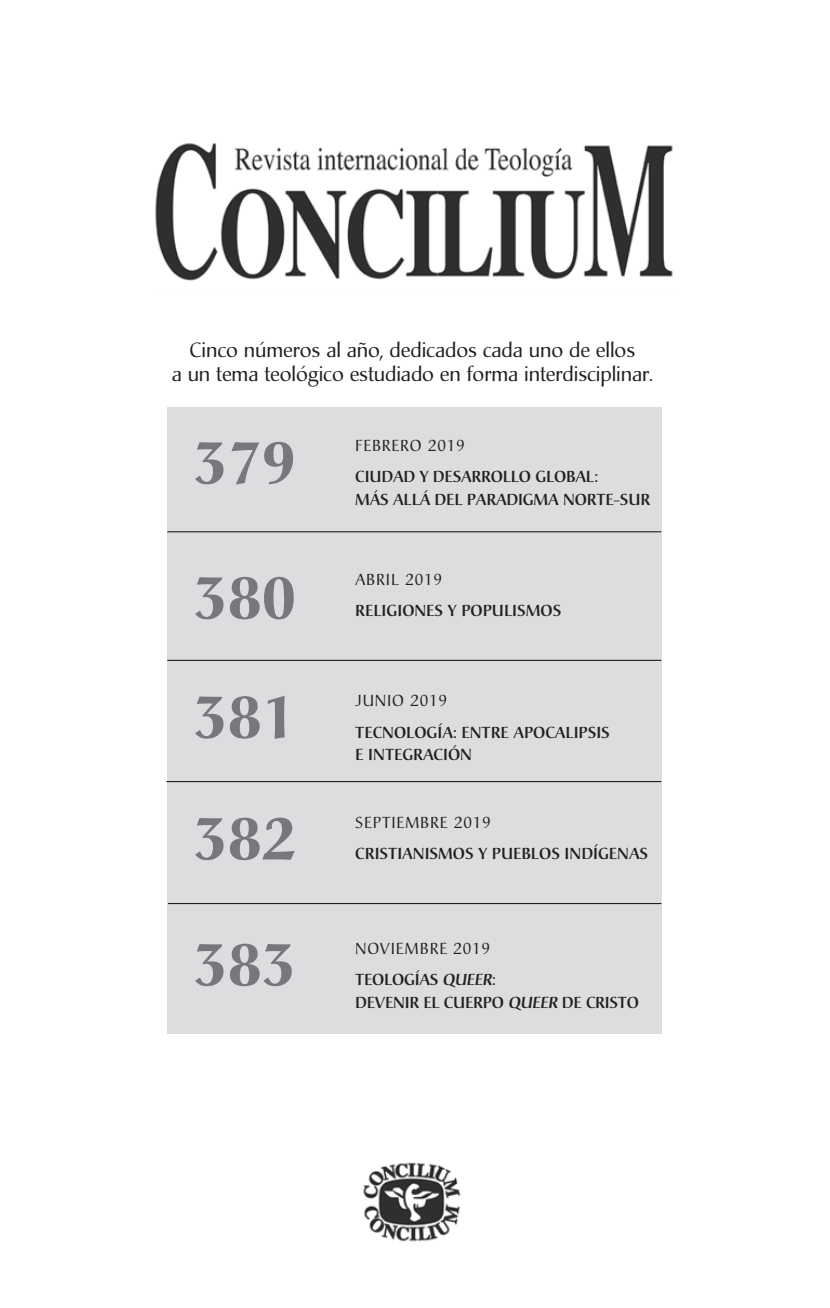
<style>
.page{position:relative;width:830px;height:1308px;background:#fff}
.page>*{position:absolute;margin:0;border:0;box-sizing:border-box;transform-origin:0 0}
.t1{font:700 58.5px/122.2px "Christiana";color:#76787b;text-align:justify}
.t2{font:20.25px/23.6px "Christiana";letter-spacing:-.005em;color:#231f20;text-align:center}
.t3{font:500 15.75px/22.5px "Christiana";color:#231f20}
.t4{font:15.75px "Christiana";letter-spacing:.05em;color:#231f20}
</style>
<div class="page">
<div style="left:167px;top:407px;width:494px;height:626px;background:#dcdddf"></div>
<img style="left:155px;top:143px;width:518px;height:138px">
<hr style="left:167px;top:531px;width:494px;height:1px;background:#231f20">
<hr style="left:167px;top:660px;width:494px;height:1px;background:#231f20">
<hr style="left:166px;top:781px;width:495px;height:1px;background:#231f20">
<hr style="left:168px;top:903px;width:493px;height:1px;background:#231f20">
<svg style="left:363px;top:1162px;width:98px;height:80px"></svg>
<p class="t2" style="left:172px;top:339px;width:482px">Cinco números al año, dedicados cada uno de ellos<br>a un tema teológico estudiado en forma interdisciplinar.</p>
<h1 class="t1" style="left:193px;top:403px;width:104px">379</h1>
<h1 class="t1" style="left:193px;top:538px;width:104px">380<br>381<br>382<br>383</h1>
<p class="t4" style="left:355px;top:435px;width:111px">FEBRERO 2019</p>
<p class="t3" style="left:355px;top:466px;width:296px">CIUDAD Y DESARROLLO GLOBAL:<br>MÁS ALLÁ DEL PARADIGMA NORTE-SUR</p>
<p class="t4" style="left:355px;top:569px;width:88px">ABRIL 2019</p>
<p class="t3" style="left:355px;top:600px;width:207px">RELIGIONES Y POPULISMOS</p>
<p class="t4" style="left:355px;top:691px;width:93px">JUNIO 2019</p>
<p class="t3" style="left:355px;top:721px;width:256px">TECNOLOGÍA: ENTRE APOCALIPSIS<br>E INTEGRACIÓN</p>
<p class="t4" style="left:355px;top:812px;width:137px">SEPTIEMBRE 2019</p>
<p class="t3" style="left:355px;top:843px;width:294px">CRISTIANISMOS Y PUEBLOS INDÍGENAS</p>
<p class="t4" style="left:355px;top:938px;width:136px">NOVIEMBRE 2019</p>
<p class="t3" style="left:355px;top:969px;width:285px">TEOLOGÍAS QUEER:<br>DEVENIR EL CUERPO QUEER DE CRISTO</p>
</div>
